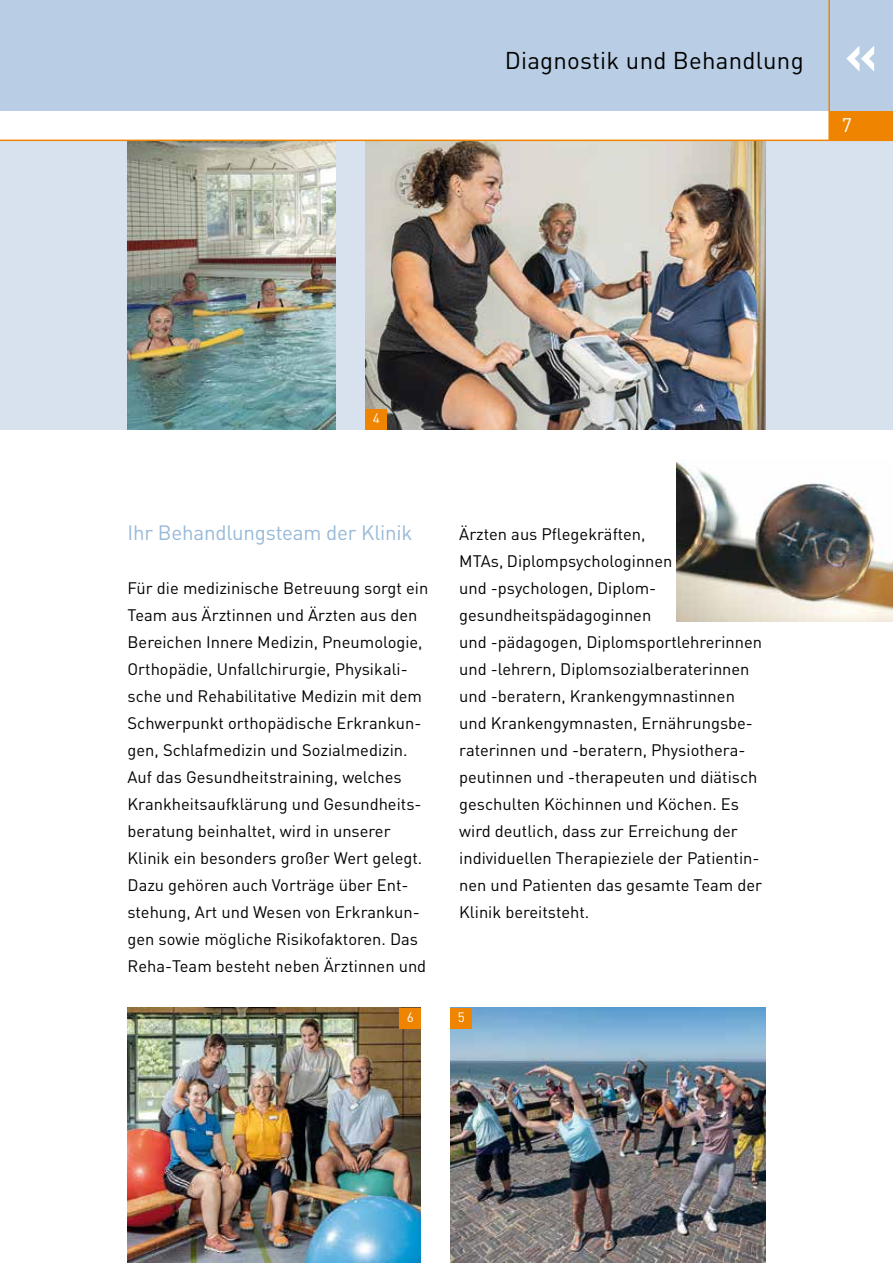
<style>
.page{position:relative;width:893px;height:1263px;background:#fff}
.page>*{position:absolute;margin:0;border:0;box-sizing:border-box;transform-origin:0 0}
.t1{font:700 52.5px "DIN Pro DR Vp";color:#fff}
.t2{font:24px "DIN Pro DR Vp";letter-spacing:.01em;color:#000}
.t3{font:20.55px "DIN Pro DR Vp";letter-spacing:-.01em;color:#98b9d8}
.t4{font:19.5px "DIN Pro DR Vp";color:#fff}
.t5{font:16.5px/27px "DIN Pro DR Vp";color:#000}
.t6{font:13.5px "DIN Pro DR Vp";color:#fff}
</style>
<div class="page">
<div style="left:829px;top:111px;width:64px;height:29px;background:#ef8400"></div>
<div style="left:0;top:0;width:893px;height:111px;background:#b9cee4"></div>
<hr style="left:828px;top:0;width:2px;height:140px;background:#ef8400">
<div style="left:0;top:140px;width:893px;height:289px;background:#d8e2ef"></div>
<img style="left:128px;top:141px;width:208px;height:288px">
<img style="left:128px;top:1008px;width:293px;height:255px">
<img style="left:451px;top:1008px;width:314px;height:255px">
<img style="left:366px;top:141px;width:399px;height:288px">
<img style="left:677px;top:461px;width:216px;height:160px">
<div style="left:366px;top:409px;width:21px;height:20px;background:#ef8400"></div>
<div style="left:400px;top:1008px;width:21px;height:20px;background:#ef8400"></div>
<div style="left:451px;top:1008px;width:21px;height:20px;background:#ef8400"></div>
<hr style="left:0;top:140px;width:893px;height:1px;background:#ef8400">
<h2 class="t2" style="left:505px;top:46px;width:300px">Diagnostik und Behandlung</h2>
<h1 class="t1" style="left:845px;top:19px;width:34px">«</h1>
<p class="t4" style="left:842px;top:113px;width:12px">7</p>
<p class="t6" style="left:373px;top:410px;width:9px">4</p>
<p class="t3" style="left:128px;top:520px;width:287px">Ihr Behandlungsteam der Klinik</p>
<p class="t5" style="left:128px;top:574px;width:302px">Für die medizinische Betreuung sorgt ein Team aus Ärztinnen und Ärzten aus den Bereichen Innere Medizin, Pneumologie, Orthopädie, Unfallchirurgie, Physikali&shy;sche und Rehabilitative Medizin mit dem Schwerpunkt orthopädische Erkrankun&shy;gen, Schlafmedizin und Sozialmedizin.<br>Auf das Gesundheitstraining, welches Krankheitsaufklärung und Gesundheits&shy;beratung beinhaltet, wird in unserer Klinik ein besonders großer Wert gelegt.<br>Dazu gehören auch Vorträge über Ent&shy;stehung, Art und Wesen von Erkrankun&shy;gen sowie mögliche Risikofaktoren. Das Reha-Team besteht neben Ärztinnen und</p>
<p class="t5" style="left:459px;top:520px;width:304px">Ärzten aus Pflegekräften,<br>MTAs, Diplompsychologinnen<br>und -psychologen, Diplom&shy;gesundheitspädagoginnen<br>und -pädagogen, Diplomsportlehrerinnen und -lehrern, Diplomsozialberaterinnen und -beratern, Krankengymnastinnen und Krankengymnasten, Ernährungsbe&shy;raterinnen und -beratern, Physiothera&shy;peutinnen und -therapeuten und diätisch geschulten Köchinnen und Köchen. Es wird deutlich, dass zur Erreichung der individuellen Therapieziele der Patientin&shy;nen und Patienten das gesamte Team der Klinik bereitsteht.</p>
<p class="t6" style="left:407px;top:1009px;width:9px">6</p>
<p class="t6" style="left:458px;top:1009px;width:9px">5</p>
</div>
